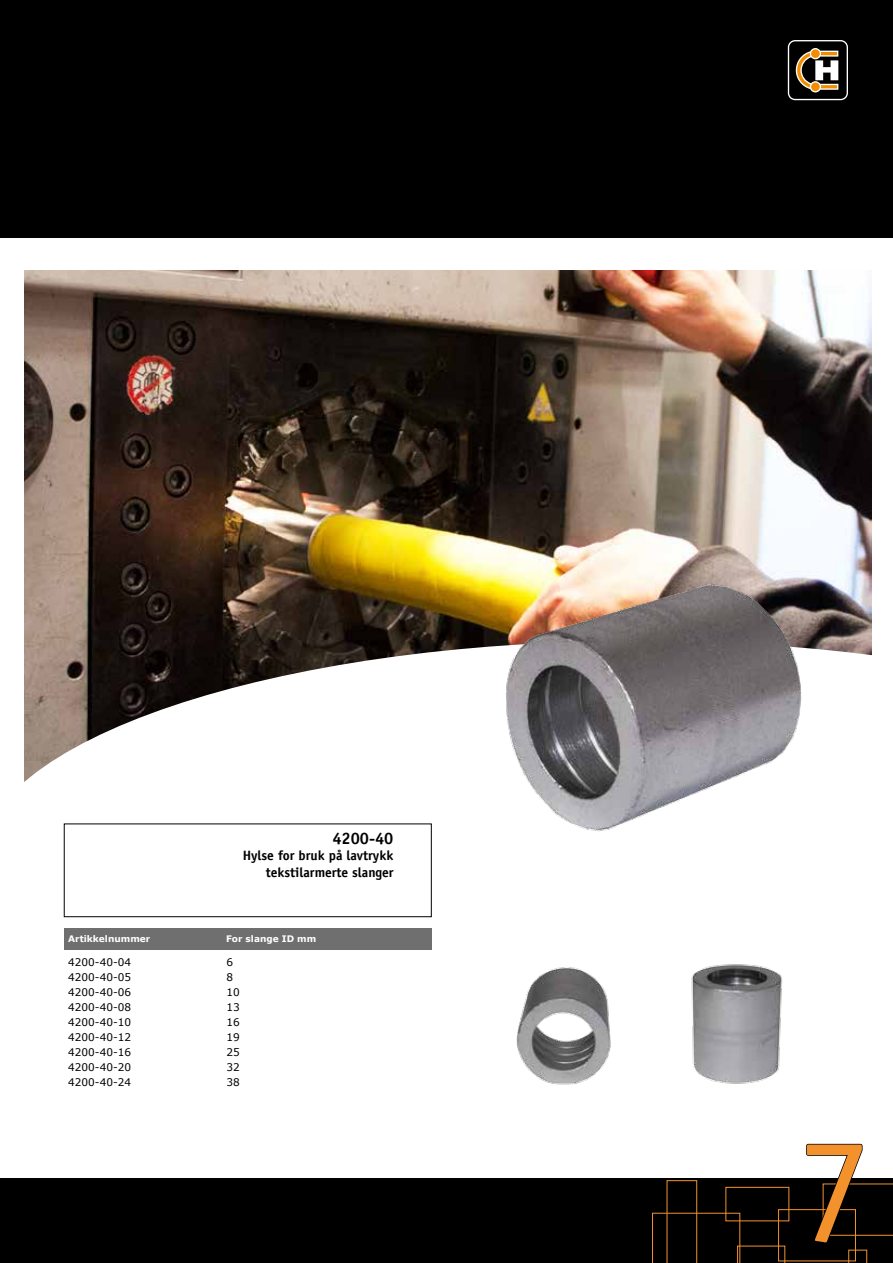
<style>
.page{position:relative;width:893px;height:1263px;background:#fff}
.page>*{position:absolute;margin:0;border:0;box-sizing:border-box;transform-origin:0 0}
.t1{font:150px "Officina Sans LT";color:#f3912d}
.t2{font:700 16.5px "Officina Sans LT";color:#000}
.t3{font:700 13.5px/16.2px "Officina Sans LT";color:#000;text-align:right}
.t4{font:10.5px "Verdana";color:#000}
.t5{font:700 9px "Verdana";color:#fff}
</style>
<div class="page">
<div style="left:0;top:0;width:893px;height:238px;background:#000"></div>
<div style="left:0;top:1178px;width:893px;height:85px;background:#000"></div>
<svg style="left:787px;top:40px;width:61px;height:61px"></svg>
<svg style="left:652px;top:1180px;width:133px;height:83px"></svg>
<svg style="left:848px;top:1250px;width:19px;height:13px"></svg>
<div style="left:778px;top:1209px;width:78px;height:52px;border:1px solid #f3912d"></div>
<div style="left:725px;top:1187px;width:64px;height:34px;border:1px solid #f3912d"></div>
<svg style="left:805px;top:1143px;width:88px;height:101px"></svg>
<img style="left:24px;top:270px;width:848px;height:371px">
<svg style="left:24px;top:641px;width:848px;height:309px"></svg>
<div style="left:64px;top:928px;width:368px;height:21px;background:#706f6f"></div>
<img style="left:492px;top:574px;width:323px;height:263px">
<div style="left:64px;top:823px;width:368px;height:94px;border:1px solid #000"></div>
<img style="left:516px;top:967px;width:95px;height:118px">
<img style="left:691px;top:964px;width:92px;height:120px">
<h2 class="t2" style="left:332px;top:828px;width:63px">4200-40</h2>
<p class="t3" style="left:243px;top:847px;width:152px">Hylse for bruk på lavtrykk tekstilarmerte slanger</p>
<p class="t5" style="left:68px;top:932px;width:84px">Artikkelnummer</p>
<p class="t5" style="left:226px;top:932px;width:92px">For slange ID mm</p>
<p class="t4" style="left:68px;top:954px;width:64px">4200-40-04</p>
<p class="t4" style="left:227px;top:954px;width:8px">6</p>
<p class="t4" style="left:68px;top:969px;width:64px">4200-40-05</p>
<p class="t4" style="left:227px;top:969px;width:8px">8</p>
<p class="t4" style="left:68px;top:984px;width:64px">4200-40-06</p>
<p class="t4" style="left:227px;top:984px;width:15px">10</p>
<p class="t4" style="left:68px;top:999px;width:64px">4200-40-08</p>
<p class="t4" style="left:227px;top:999px;width:15px">13</p>
<p class="t4" style="left:68px;top:1014px;width:64px">4200-40-10</p>
<p class="t4" style="left:227px;top:1014px;width:15px">16</p>
<p class="t4" style="left:68px;top:1030px;width:64px">4200-40-12</p>
<p class="t4" style="left:227px;top:1030px;width:15px">19</p>
<p class="t4" style="left:68px;top:1045px;width:64px">4200-40-16</p>
<p class="t4" style="left:227px;top:1045px;width:15px">25</p>
<p class="t4" style="left:68px;top:1060px;width:64px">4200-40-20</p>
<p class="t4" style="left:227px;top:1060px;width:15px">32</p>
<p class="t4" style="left:68px;top:1075px;width:64px">4200-40-24</p>
<p class="t4" style="left:227px;top:1075px;width:15px">38</p>
<h1 class="t1" style="left:797px;top:1102px;width:76px">7</h1>
</div>
